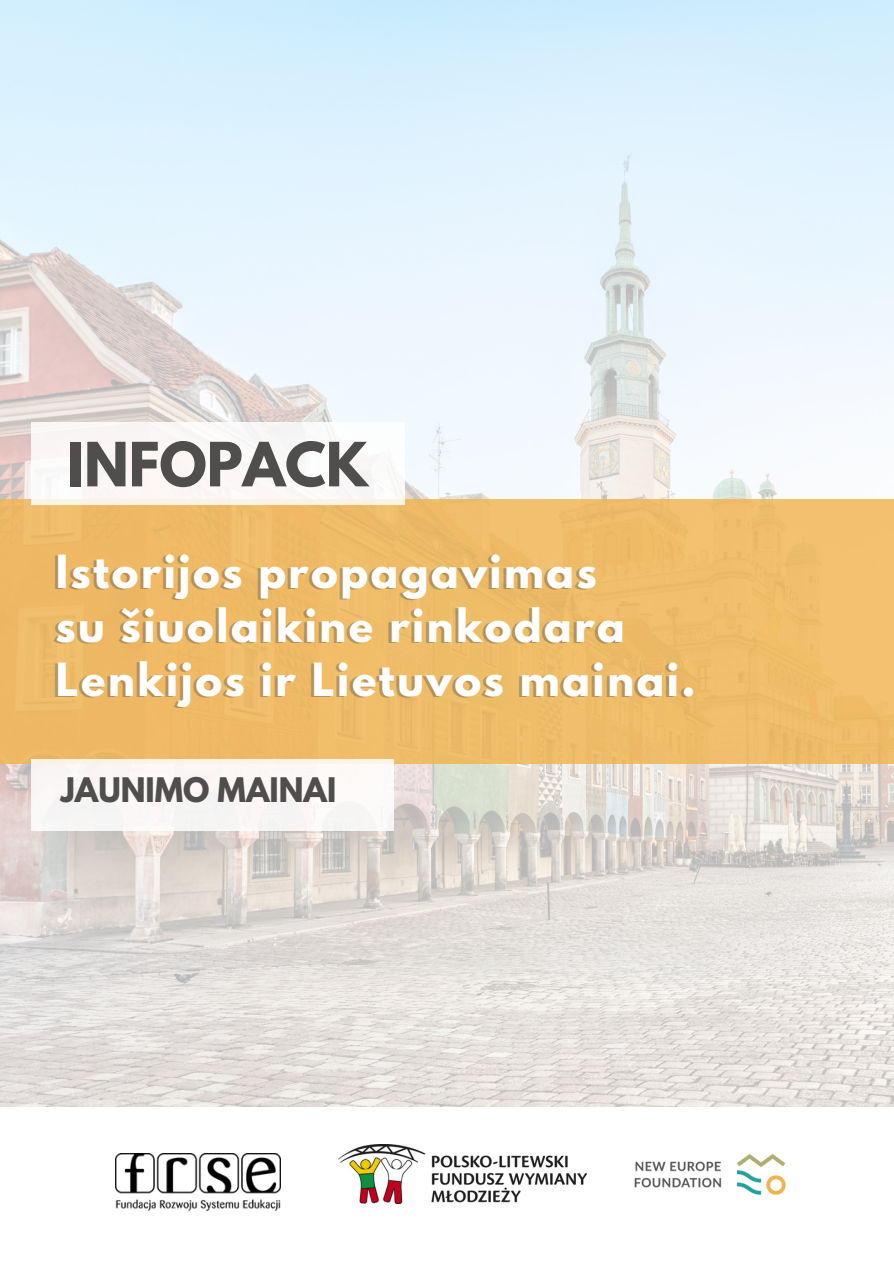
<style>
.page{position:relative;width:894px;height:1264px;background:#fff}
.page>*{position:absolute;margin:0;border:0;box-sizing:border-box;transform-origin:0 0}
.t1{font:700 54px "League Spartan";color:#504d4d}
.t2{font:700 40.5px "League Spartan";letter-spacing:.06em;color:#fff}
.t3{font:700 30px "League Spartan";color:#504d4d}
</style>
<div class="page">
<img style="left:0;top:1px;width:893px;height:1105px">
<div style="left:0;top:499px;width:893px;height:265px;background:#efbc68"></div>
<div style="left:31px;top:422px;width:373px;height:82px;background:#fbf7f6"></div>
<div style="left:31px;top:759px;width:362px;height:71px;background:#faf6f5"></div>
<img style="left:115px;top:1153px;width:166px;height:57px">
<img style="left:338px;top:1144px;width:248px;height:59px">
<img style="left:634px;top:1154px;width:152px;height:41px">
<h1 class="t1" style="left:67px;top:438px;width:302px">INFOPACK</h1>
<p class="t2" style="left:56px;top:551px;width:542px">Istorijos propagavimas</p>
<h2 class="t2" style="left:56px;top:605px;width:570px">su šiuolaikine rinkodara</h2>
<p class="t2" style="left:56px;top:659px;width:641px">Lenkijos ir Lietuvos mainai.</p>
<p class="t3" style="left:61px;top:775px;width:277px">JAUNIMO MAINAI</p>
</div>
